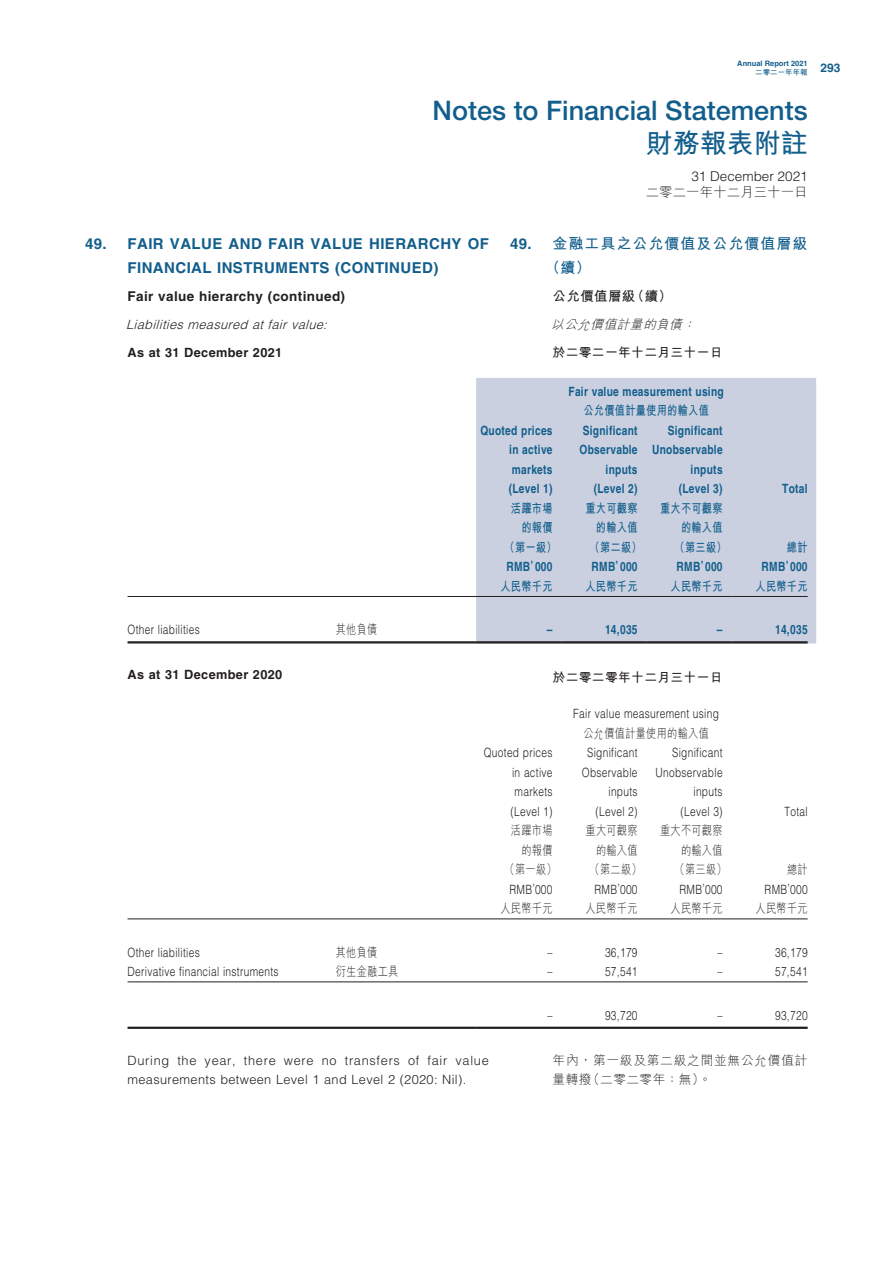
<style>
.page{position:relative;width:893px;height:1263px;background:#fff}
.page>*{position:absolute;margin:0;border:0;box-sizing:border-box;transform-origin:0 0}
.t1{font:500 27px "Helvetica Neue LT Std";color:#125e8c}
.t2{font:27px "M Hei HK Bold E Ten B5 H";color:#125e8c}
.t3{font:700 15px/24px "Helvetica LT Std";letter-spacing:.03em;color:#125e8c;text-align:center}
.t4{font:15px/24px "M Hei HK Bold E Ten B5 H";letter-spacing:.065em;color:#125e8c}
.t5{font:700 13.5px "Helvetica LT Std";letter-spacing:.03em;color:#231f20}
.t6{font:300 13.5px "Helvetica LT Std";color:#231f20}
.t7{font:13.5px "M Hei HK Light E Ten B5 H";color:#231f20}
.t8{font:13.5px "M Hei HK Bold E Ten B5 H";letter-spacing:.03em;color:#231f20}
.t9{font:300 12.75px/19.5px "Helvetica LT Std";letter-spacing:.03em;color:#231f20;text-align:right;scale:.8 1}
.t10{font:700 12.75px/19.5px "Helvetica LT Std";letter-spacing:.03em;color:#125e8c;text-align:right;scale:.8 1}
.t11{font:300 12.75px/19.5px "Helvetica LT Std";letter-spacing:.055em;color:#231f20}
.t12{font:12.75px/19.5px "M Hei HK Light E Ten B5 H";letter-spacing:.03em;color:#231f20;text-align:center;scale:.8 1}
.t13{font:12.75px/19.5px "M Hei HK Bold E Ten B5 H";letter-spacing:.03em;color:#125e8c;text-align:center;scale:.8 1}
.t14{font:700 12.75px "Helvetica LT Std";letter-spacing:.03em;color:#231f20}
.t15{font:12.75px/19.5px "M Hei HK Light E Ten B5 H";letter-spacing:.055em;color:#231f20}
.t16{font:italic 300 12.75px "Helvetica LT Std";color:#231f20}
.t17{font:12.75px "M Hei HK Bold E Ten B5 H";letter-spacing:.03em;color:#231f20}
.t18{font:italic 12.75px "M Hei HK Light E Ten B5 H";color:#231f20}
.t19{font:700 7.5px "Helvetica LT Std";color:#125e8c}
.t20{font:7.5px "M Hei HK Bold E Ten B5 H";color:#125e8c}
.s1{font-family:"Helvetica LT Std";font-weight:700}
</style>
<div class="page">
<div style="left:476px;top:378px;width:340px;height:266px;background:#cad0df"></div>
<hr style="left:128px;top:596px;width:348px;height:1px;background:#231f20">
<hr style="left:476px;top:596px;width:85px;height:1px;background:#231f20">
<hr style="left:561px;top:596px;width:85px;height:1px;background:#231f20">
<hr style="left:646px;top:596px;width:85px;height:1px;background:#231f20">
<hr style="left:731px;top:596px;width:77px;height:1px;background:#231f20">
<hr style="left:128px;top:641px;width:348px;height:3px;background:#231f20">
<hr style="left:476px;top:641px;width:85px;height:3px;background:#231f20">
<hr style="left:561px;top:641px;width:85px;height:3px;background:#231f20">
<hr style="left:646px;top:641px;width:85px;height:3px;background:#231f20">
<hr style="left:731px;top:641px;width:77px;height:3px;background:#231f20">
<hr style="left:128px;top:919px;width:348px;height:1px;background:#231f20">
<hr style="left:476px;top:919px;width:332px;height:1px;background:#231f20">
<hr style="left:128px;top:982px;width:348px;height:1px;background:#231f20">
<hr style="left:476px;top:982px;width:332px;height:1px;background:#231f20">
<hr style="left:128px;top:1027px;width:348px;height:2px;background:#231f20">
<hr style="left:476px;top:1027px;width:332px;height:2px;background:#231f20">
<p class="t19" style="left:737px;top:61px;width:72px">Annual Report 2021</p>
<p class="t20" style="left:755px;top:70px;width:87px">二零二一年年報 <sup>293</sup></p>
<h1 class="t1" style="left:433px;top:101px;width:376px">Notes to Financial Statements</h1>
<h1 class="t2" style="left:646px;top:132px;width:163px">財務報表附註</h1>
<p class="t6" style="left:691px;top:171px;width:118px">31 December 2021</p>
<p class="t7" style="left:646px;top:187px;width:163px">二零二一年十二月三十一日</p>
<p class="t4" style="left:545px;top:233px;width:264px;text-indent:-35px"><span class="s1">49.</span> 金融工具之公允價值及公允價值層級（續）</p>
<p class="t8" style="left:553px;top:291px;width:121px">公允價值層級（續）</p>
<p class="t18" style="left:551px;top:319px;width:148px">以公允價值計量的負債：</p>
<p class="t17" style="left:553px;top:347px;width:171px">於二零二一年十二月三十一日</p>
<p class="t3" style="left:85px;top:233px;width:405px">49. FAIR VALUE AND FAIR VALUE HIERARCHY OF<br>FINANCIAL INSTRUMENTS (CONTINUED)</p>
<p class="t5" style="left:128px;top:291px;width:219px">Fair value hierarchy (continued)</p>
<p class="t16" style="left:126px;top:320px;width:205px">Liabilities measured at fair value:</p>
<p class="t14" style="left:128px;top:348px;width:156px">As at 31 December 2021</p>
<p class="t10" style="left:568px;top:383px;width:196px">Fair value measurement using</p>
<p class="t13" style="left:583px;top:402px;width:158px">公允價值計量使用的輸入值</p>
<p class="t10" style="left:509px;top:422px;width:56px;text-align:justify;text-indent:-28px">Quoted prices in active markets (Level 1)</p>
<p class="t10" style="left:579px;top:422px;width:74px">Significant<br>Observable inputs (Level 2)</p>
<p class="t10" style="left:652px;top:422px;width:90px">Significant<br>Unobservable inputs<br>(Level 3)</p>
<p class="t10" style="left:782px;top:480px;width:33px">Total</p>
<p class="t13" style="left:511px;top:500px;width:54px">活躍市場</p>
<p class="t13" style="left:521px;top:519px;width:40px">的報價</p>
<p class="t13" style="left:504px;top:539px;width:67px">（第一級）</p>
<p class="t13" style="left:585px;top:500px;width:72px">重大可觀察的輸入值<br>（第二級）</p>
<p class="t13" style="left:660px;top:500px;width:80px">重大不可觀察</p>
<p class="t13" style="left:681px;top:519px;width:54px">的輸入值</p>
<p class="t13" style="left:674px;top:539px;width:67px">（第三級）</p>
<p class="t13" style="left:787px;top:539px;width:27px">總計</p>
<p class="t10" style="left:506px;top:558px;width:59px">RMB’ 000</p>
<p class="t10" style="left:591px;top:558px;width:59px">RMB’ 000</p>
<p class="t10" style="left:676px;top:558px;width:59px">RMB’ 000</p>
<p class="t10" style="left:761px;top:558px;width:59px">RMB’ 000</p>
<p class="t13" style="left:500px;top:578px;width:67px">人民幣千元</p>
<p class="t13" style="left:585px;top:578px;width:67px">人民幣千元</p>
<p class="t13" style="left:670px;top:578px;width:67px">人民幣千元</p>
<p class="t13" style="left:755px;top:578px;width:67px">人民幣千元</p>
<p class="t9" style="left:128px;top:621px;width:92px">Other liabilities</p>
<p class="t12" style="left:336px;top:621px;width:54px">其他負債</p>
<p class="t10" style="left:547px;top:621px;width:9px">–</p>
<p class="t10" style="left:605px;top:621px;width:42px">14,035</p>
<p class="t10" style="left:717px;top:621px;width:9px">–</p>
<p class="t10" style="left:775px;top:621px;width:42px">14,035</p>
<p class="t14" style="left:128px;top:670px;width:156px">As at 31 December 2020</p>
<p class="t9" style="left:573px;top:705px;width:184px">Fair value measurement using</p>
<p class="t12" style="left:583px;top:725px;width:158px">公允價值計量使用的輸入值</p>
<p class="t9" style="left:484px;top:744px;width:88px">Quoted prices in active markets (Level 1)</p>
<p class="t9" style="left:582px;top:744px;width:71px">Significant<br>Observable inputs (Level 2)</p>
<p class="t9" style="left:655px;top:744px;width:85px">Significant<br>Unobservable inputs<br>(Level 3)</p>
<p class="t17" style="left:553px;top:673px;width:171px">於二零二零年十二月三十一日</p>
<p class="t9" style="left:784px;top:802px;width:31px">Total</p>
<p class="t12" style="left:511px;top:822px;width:54px">活躍市場</p>
<p class="t12" style="left:521px;top:842px;width:40px">的報價</p>
<p class="t12" style="left:504px;top:861px;width:67px">（第一級）</p>
<p class="t12" style="left:585px;top:822px;width:72px">重大可觀察的輸入值<br>（第二級）</p>
<p class="t12" style="left:660px;top:822px;width:80px">重大不可觀察</p>
<p class="t12" style="left:681px;top:842px;width:54px">的輸入值</p>
<p class="t12" style="left:674px;top:861px;width:67px">（第三級）</p>
<p class="t12" style="left:787px;top:861px;width:27px">總計</p>
<p class="t9" style="left:509px;top:880px;width:55px">RMB’000</p>
<p class="t9" style="left:594px;top:880px;width:55px">RMB’000</p>
<p class="t9" style="left:679px;top:880px;width:55px">RMB’000</p>
<p class="t9" style="left:764px;top:880px;width:55px">RMB’000</p>
<p class="t12" style="left:500px;top:900px;width:67px">人民幣千元</p>
<p class="t12" style="left:585px;top:900px;width:67px">人民幣千元</p>
<p class="t12" style="left:670px;top:900px;width:67px">人民幣千元</p>
<p class="t12" style="left:755px;top:900px;width:67px">人民幣千元</p>
<p class="t9" style="left:128px;top:943px;width:92px">Other liabilities</p>
<p class="t12" style="left:336px;top:944px;width:54px">其他負債</p>
<p class="t9" style="left:547px;top:943px;width:8px">–</p>
<p class="t9" style="left:605px;top:943px;width:42px">36,179</p>
<p class="t9" style="left:717px;top:943px;width:8px">–</p>
<p class="t9" style="left:775px;top:943px;width:42px">36,179</p>
<p class="t9" style="left:127px;top:963px;width:190px">Derivative financial instruments</p>
<p class="t12" style="left:336px;top:963px;width:80px">衍生金融工具</p>
<p class="t9" style="left:547px;top:963px;width:8px">–</p>
<p class="t9" style="left:605px;top:963px;width:42px">57,541</p>
<p class="t9" style="left:717px;top:963px;width:8px">–</p>
<p class="t9" style="left:775px;top:963px;width:42px">57,541</p>
<p class="t9" style="left:547px;top:1006px;width:8px">–</p>
<p class="t9" style="left:605px;top:1006px;width:42px">93,720</p>
<p class="t9" style="left:717px;top:1006px;width:8px">–</p>
<p class="t9" style="left:775px;top:1006px;width:42px">93,720</p>
<p class="t11" style="left:128px;top:1051px;width:363px">During the year, there were no transfers of fair value measurements between Level 1 and Level 2 (2020: Nil).</p>
<p class="t15" style="left:553px;top:1052px;width:256px">年內，第一級及第二級之間並無公允價值計量轉撥（二零二零年：無）。</p>
</div>
